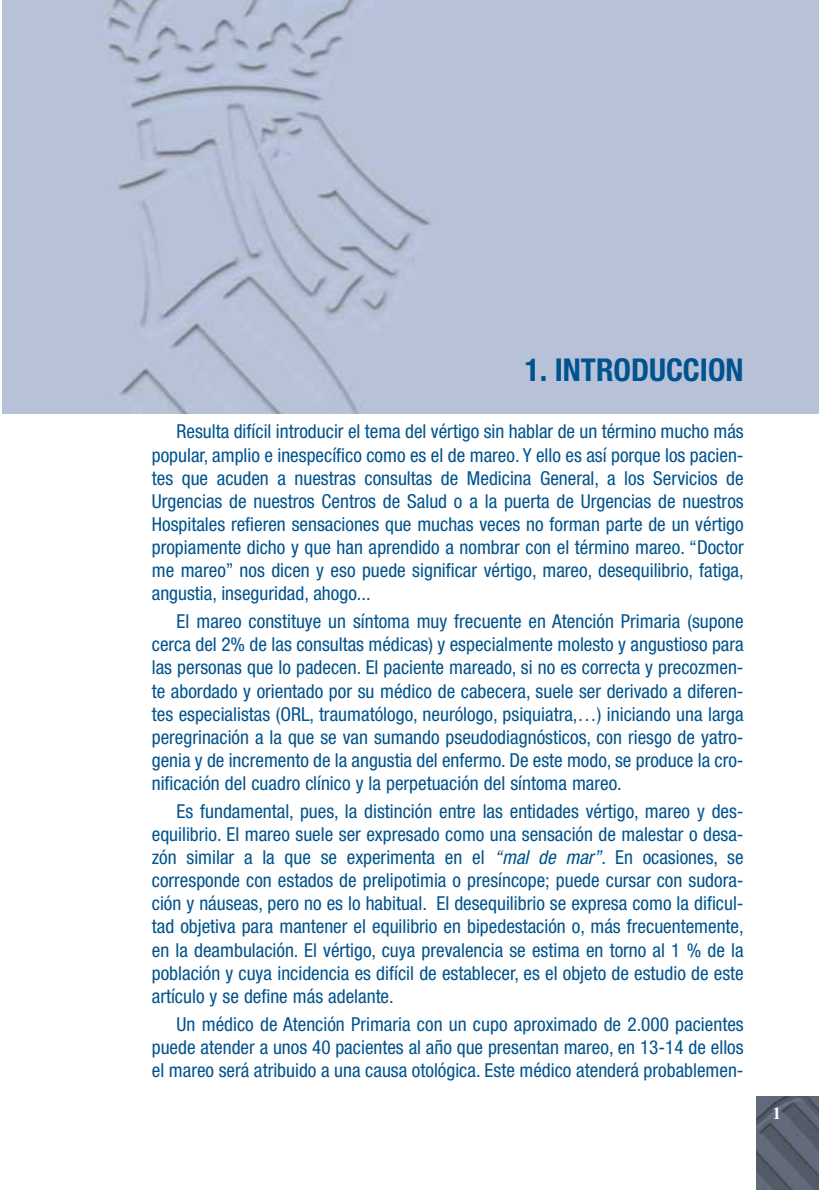
<style>
.page{position:relative;width:819px;height:1190px;background:#fff}
.page>*{position:absolute;margin:0;border:0;box-sizing:border-box;transform-origin:0 0}
.t1{font:700 condensed 31.5px "Helvetica Neue";color:#00538e}
.t2{font:condensed 19.25px/23.1px "Helvetica Neue";color:#00538e;text-align:justify}
.t3{font:700 17.5px "Times New Roman";color:#fff}
.s1{font-style:italic}
</style>
<div class="page">
<div style="left:2px;top:0;width:817px;height:414px;background:#b7c2d8"></div>
<img style="left:756px;top:1097px;width:63px;height:93px">
<h1 class="t1" style="left:525px;top:359px;width:220px">1. INTRODUCCION</h1>
<p class="t2" style="left:152px;top:422px;width:593px;text-indent:25px">Resulta difícil introducir el tema del vértigo sin hablar de un término mucho más popular, amplio e inespecífico como es el de mareo. Y ello es así porque los pacien&shy;tes que acuden a nuestras consultas de Medicina General, a los Servicios de Urgencias de nuestros Centros de Salud o a la puerta de Urgencias de nuestros Hospitales refieren sensaciones que muchas veces no forman parte de un vértigo propiamente dicho y que han aprendido a nombrar con el término mareo. “Doctor me mareo” nos dicen y eso puede significar vértigo, mareo, desequilibrio, fatiga, angustia, inseguridad, ahogo...</p>
<p class="t2" style="left:152px;top:611px;width:593px;text-indent:25px">El mareo constituye un síntoma muy frecuente en Atención Primaria (supone cerca del 2% de las consultas médicas) y especialmente molesto y angustioso para las personas que lo padecen. El paciente mareado, si no es correcta y precozmen&shy;te abordado y orientado por su médico de cabecera, suele ser derivado a diferen&shy;tes especialistas (ORL, traumatólogo, neurólogo, psiquiatra,…) iniciando una larga peregrinación a la que se van sumando pseudodiagnósticos, con riesgo de yatro&shy;genia y de incremento de la angustia del enfermo. De este modo, se produce la cro&shy;nificación del cuadro clínico y la perpetuación del síntoma mareo.</p>
<p class="t2" style="left:152px;top:801px;width:593px;text-indent:25px">Es fundamental, pues, la distinción entre las entidades vértigo, mareo y des&shy;equilibrio. El mareo suele ser expresado como una sensación de malestar o desa&shy;zón similar a la que se experimenta en el <span class="s1">“mal de mar”</span>. En ocasiones, se corresponde con estados de prelipotimia o presíncope; puede cursar con sudora&shy;ción y náuseas, pero no es lo habitual. El desequilibrio se expresa como la dificul&shy;tad objetiva para mantener el equilibrio en bipedestación o, más frecuentemente, en la deambulación. El vértigo, cuya prevalencia se estima en torno al 1 % de la población y cuya incidencia es difícil de establecer, es el objeto de estudio de este artículo y se define más adelante.</p>
<p class="t2" style="left:152px;top:1014px;width:593px;text-indent:25px">Un médico de Atención Primaria con un cupo aproximado de 2.000 pacientes puede atender a unos 40 pacientes al año que presentan mareo, en 13-14 de ellos el mareo será atribuido a una causa otológica. Este médico atenderá probablemen-</p>
<p class="t3" style="left:773px;top:1103px;width:10px">1</p>
</div>
